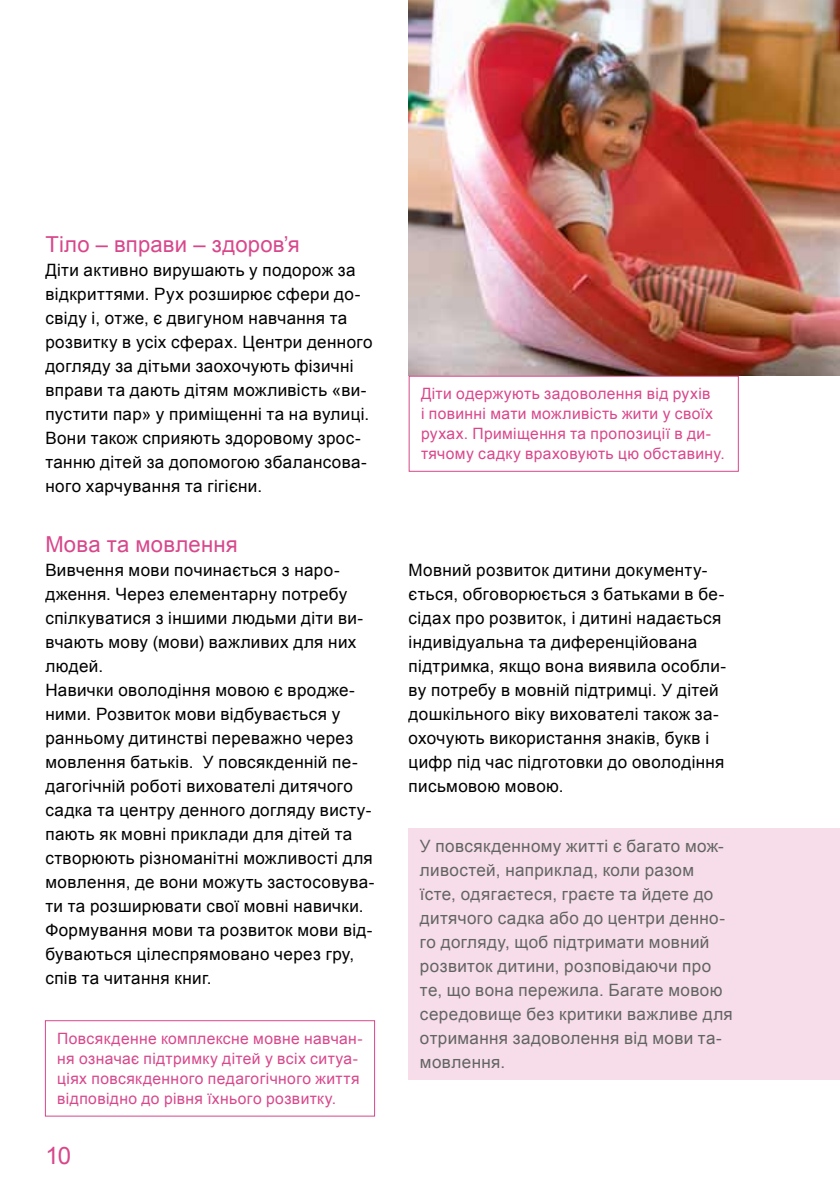
<style>
.page{position:relative;width:840px;height:1191px;background:#fff}
.page>*{position:absolute;margin:0;border:0;box-sizing:border-box;transform-origin:0 0}
.t1{font:24px "Arial";color:#d8478b}
.t2{font:22px "Arial";letter-spacing:.01em;color:#d8478b}
.t3{font:17px/24px "Arial";letter-spacing:.02em;color:#000}
.t4{font:17px/24px "Arial";letter-spacing:.02em;color:#626463}
.t5{font:15.6px/20px "Arial";letter-spacing:.025em;color:#d8478b}
</style>
<div class="page">
<div style="left:45px;top:1020px;width:330px;height:96px;border:1px solid #d8478b"></div>
<div style="left:408px;top:828px;width:431px;height:251px;background:#f7dde9"></div>
<img style="left:408px;top:0;width:431px;height:376px">
<div style="left:408px;top:376px;width:330px;height:96px;border:1px solid #d8478b"></div>
<p class="t2" style="left:45px;top:230px;width:256px">Тіло – вправи – здоров’я</p>
<p class="t3" style="left:45px;top:258px;width:328px">Діти активно вирушають у подорож за відкриттями. Рух розширює сфери до&shy;свіду і, отже, є двигуном навчання та розвитку в усіх сферах. Центри денного догляду за дітьми заохочують фізичні вправи та дають дітям можливість «ви&shy;пустити пар» у приміщенні та на вулиці.<br>Вони також сприяють здоровому зрос&shy;танню дітей за допомогою збалансова&shy;ного харчування та гігієни.</p>
<p class="t5" style="left:421px;top:384px;width:305px">Діти одержують задоволення від рухів<br>і повинні мати можливість жити у своїх рухах. Приміщення та пропозиції в ди&shy;тячому садку враховують цю обставину.</p>
<p class="t2" style="left:45px;top:530px;width:194px">Мова та мовлення</p>
<p class="t3" style="left:45px;top:558px;width:330px">Вивчення мови починається з наро&shy;дження. Через елементарну потребу спілкуватися з іншими людьми діти ви&shy;вчають мову (мови) важливих для них людей.<br>Навички оволодіння мовою є вродже&shy;ними. Розвиток мови відбувається у ранньому дитинстві переважно через мовлення батьків. У повсякденній пе&shy;дагогічній роботі вихователі дитячого садка та центру денного догляду висту&shy;пають як мовні приклади для дітей та створюють різноманітні можливості для мовлення, де вони можуть застосовува&shy;ти та розширювати свої мовні навички.<br>Формування мови та розвиток мови від&shy;буваються цілеспрямовано через гру, спів та читання книг.</p>
<p class="t3" style="left:408px;top:558px;width:319px">Мовний розвиток дитини документу&shy;ється, обговорюється з батьками в бе&shy;сідах про розвиток, і дитині надається індивідуальна та диференційована підтримка, якщо вона виявила особли&shy;ву потребу в мовній підтримці. У дітей дошкільного віку вихователі також за&shy;охочують використання знаків, букв і цифр під час підготовки до оволодіння письмовою мовою.</p>
<p class="t4" style="left:420px;top:834px;width:314px">У повсякденному житті є багато мож&shy;ливостей, наприклад, коли разом їсте, одягаєтеся, граєте та йдете до дитячого садка або до центри денно&shy;го догляду, щоб підтримати мовний розвиток дитини, розповідаючи про те, що вона пережила. Багате мовою середовище без критики важливе для отримання задоволення від мови та&shy;мовлення.</p>
<p class="t5" style="left:57px;top:1028px;width:307px">Повсякденне комплексне мовне навчан&shy;ня означає підтримку дітей у всіх ситуа&shy;ціях повсякденного педагогічного життя відповідно до рівня їхнього розвитку.</p>
<h1 class="t1" style="left:45px;top:1140px;width:27px">10</h1>
</div>
